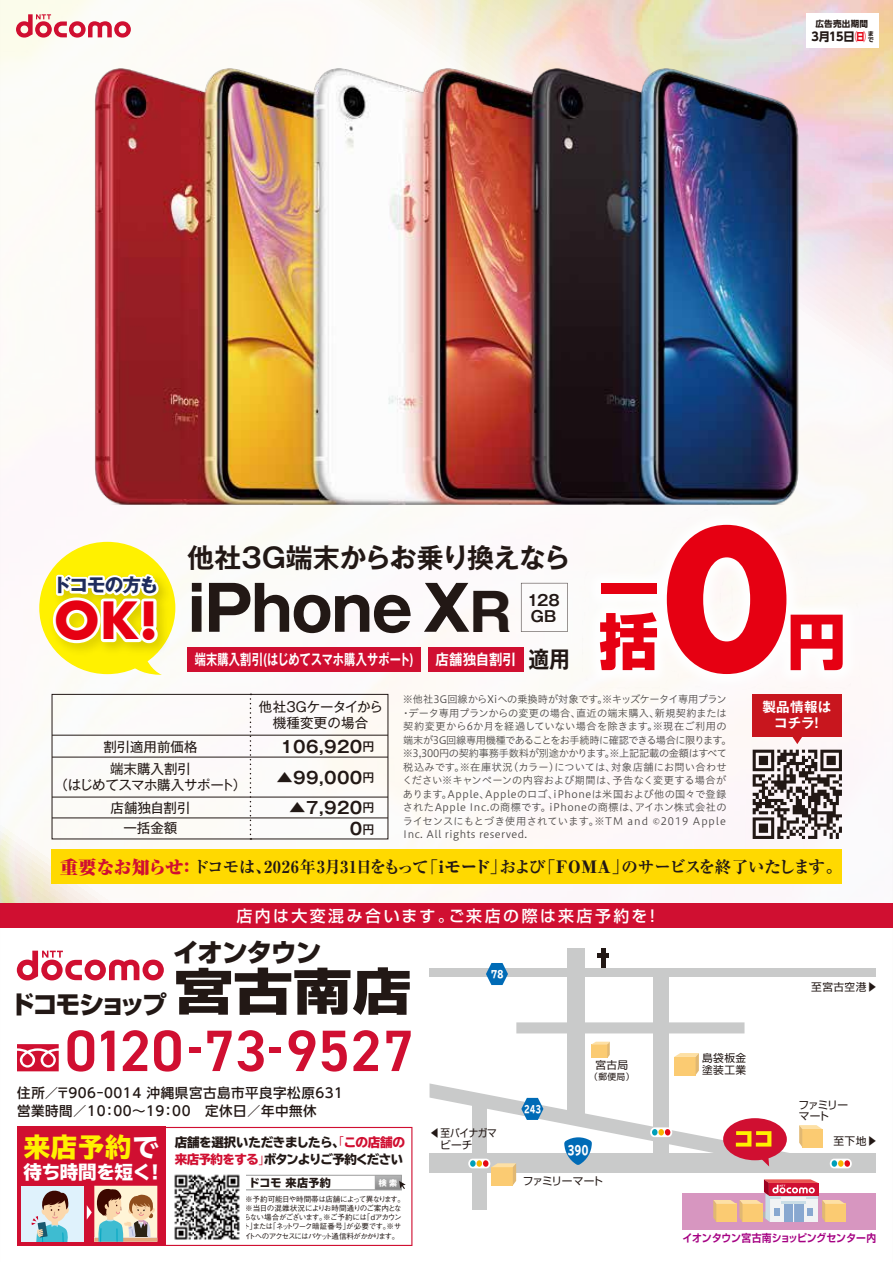
<style>
.page{position:relative;width:893px;height:1263px;background:#fff}
.page>*{position:absolute;margin:0;border:0;box-sizing:border-box;transform-origin:0 0}
.t1{font:700 187.2px "Futura";color:#e60012}
.t2{font:700 61.95px "Gothic MB101 Pro";letter-spacing:-.005em;color:#221815;scale:.95 1}
.t3{font:800 60px/52.2px "Shin Go Pr 6";color:#e60012}
.t4{font:700 49.8px "Futura";color:#e60012}
.t5{font:800 49.5px "Shin Go Pr 6 N";color:#221815;scale:1.2 1}
.t6{font:700 27px "Gothic MB101 Pro De";letter-spacing:-.025em;color:#221815}
.t7{font:800 26.4px "TBUD Go Std";letter-spacing:.03em;color:#fff100}
.t8{font:800 25.5px "Shin Go Pr 6 N";letter-spacing:-.035em;color:#221815}
.t9{font:800 25.05px "Shin Go Pr 6 N";letter-spacing:-.1em;color:#221815}
.t10{font:800 18.6px "TBUD Go Std";letter-spacing:-.02em;color:#fff}
.t11{font:700 18.6px "Gothic MB101 Pro";letter-spacing:-.07em;color:#1f2c5c}
.t12{font:900 18px "Ryumin Pro";letter-spacing:-.02em;color:#d00f31}
.t13{font:700 expanded 16.5px "Ryumin Pro";letter-spacing:-.055em;color:#221815}
.t14{font:700 16.5px/21.3px "Gothic MB101 Pro De";letter-spacing:.015em;color:#221815;text-align:right}
.t15{font:500 15.9px "Shin Go Pr 6 N";letter-spacing:.16em;color:#fff}
.t16{font:700 15px/15.9px "Gothic MB101 Pro De";color:#221815}
.t17{font:700 14.85px "Gothic MB101 Pro De";letter-spacing:.015em;color:#fff;scale:.76 1}
.t18{font:700 14.85px "Gothic MB101 Pro De";letter-spacing:.015em;color:#fff;scale:.91 1}
.t19{font:500 13.5px/18px "UD Shin Go Pro";letter-spacing:.04em;color:#221815}
.t20{font:13.5px/22px "Gothic MB101 Pro";color:#221815;text-align:center}
.t21{font:13.5px "Gothic MB101 Pro";letter-spacing:-.035em;color:#221815}
.t22{font:700 13.5px/16.5px "Gothic MB101 Pro De";letter-spacing:.025em;color:#fff;text-align:center}
.t23{font:800 12.6px/16.5px "TBUD Go Std";letter-spacing:-.05em;color:#221815}
.t24{font:800 12.6px "TBUD Go Std";color:#fff;scale:.7 1}
.t25{font:700 11.7px "UD Shin Go Pro";letter-spacing:-.03em;color:#221815;scale:.96 1}
.t26{font:800 11.1px "TBUD Go Std";letter-spacing:.015em;color:#221815}
.t27{font:10.65px/11.7px "Shin Go Pr 6 N";letter-spacing:.03em;color:#221815}
.t28{font:700 10.65px "Shin Go Pr 6 N De";color:#a50082;scale:.92 1}
.t29{font:10.65px/12.5px "Shin Go Pr 6 N";letter-spacing:-.035em;color:#221815}
.t30{font:10.65px/11.7px "Shin Go Pr 6 N";letter-spacing:-.095em;color:#221815}
.t31{font:10.65px "Shin Go Pr 6 N";letter-spacing:-.09em;color:#221815}
.t32{font:10.2px/13.5px "Hiragino UD Sans Std W3";letter-spacing:.005em;color:#4c4948}
.t33{font:800 10.05px "TBUD Go Std";color:#fff;scale:.7 1}
.t34{font:800 10.05px "TBUD Go Std";color:#fff;scale:.8 1}
.t35{font:8.7px "Shin Go Pr 6 N";color:#221815}
.t36{font:700 8.55px "UD Shin Go Pro";letter-spacing:.03em;color:#221815}
.t37{font:800 7.95px "TBUD Go Std";color:#fff}
.t38{font:500 7.65px/9.1px "Gothic BBB Pr 6 N";letter-spacing:-.1em;color:#221815;text-align:center}
.t39{font:700 6.15px/6px "UD Shin Go Pro";color:#221815}
.s1{color:#e60012}
.s2{font-size:52.2px}
.s3{font-size:22.95px;color:#221815}
.s4{font-family:"Gothic MB101 Pro";font-weight:500;font-size:12px}
.s5{font-weight:800}
.s6{font-weight:900;font-stretch:normal}
.s7{color:#fff}
.s8{font-family:"TBUD Go Std Super";font-weight:300;color:#d00f31}
.s9{color:#d00f31}
</style>
<div class="page">
<img style="left:0;top:0;width:893px;height:1246px">
<p class="t36" style="left:816px;top:17px;width:54px">広告売出期間</p>
<p class="t39" style="left:868px;top:30px;width:7px">まで</p>
<p class="t25" style="left:811px;top:27px;width:59px">3月15日<span class="s1">㈰</span></p>
<h3 class="t11" style="left:53px;top:570px;width:107px">ドコモの方も</h3>
<h3 class="t4" style="left:54px;top:584px;width:106px">OK!</h3>
<h3 class="t6" style="left:187px;top:535px;width:384px">他社3G端末からお乗り換えなら</h3>
<h2 class="t2" style="left:187px;top:557px;width:342px">iPhone X<span class="s2">R</span></h2>
<h3 class="t17" style="left:195px;top:647px;width:290px">端末購入割引(はじめてスマホ購入サポート)</h3>
<h3 class="t18" style="left:435px;top:647px;width:150px">店舗独自割引 <span class="s3">適用</span></h3>
<h3 class="t16" style="left:527px;top:590px;width:34px">128<br>GB</h3>
<h3 class="t3" style="left:599px;top:563px;width:60px">一括</h3>
<h1 class="t1" style="left:663px;top:464px;width:129px">0</h1>
<h3 class="t3" style="left:787px;top:615px;width:61px">円</h3>
<h3 class="t20" style="left:103px;top:733px;width:96px">割引適用前価格端末購入割引</h3>
<h3 class="t21" style="left:54px;top:774px;width:193px">（はじめてスマホ購入サポート）</h3>
<h3 class="t20" style="left:111px;top:795px;width:82px;line-height:20.7px">店舗独自割引一括金額</h3>
<h3 class="t20" style="left:259px;top:697px;width:125px;line-height:16.5px">他社3Ｇケータイから機種変更の場合</h3>
<h3 class="t14" style="left:281px;top:734px;width:96px">106,920<span class="s4">円</span></h3>
<h3 class="t14" style="left:277px;top:764px;width:100px">▲99,000<span class="s4">円</span></h3>
<h3 class="t14" style="left:289px;top:795px;width:87px">▲7,920<span class="s4">円<br></span>0<span class="s4">円</span></h3>
<p class="t32" style="left:401px;top:692px;width:332px">※他社3G回線からXiへの乗換時が対象です。※キッズケータイ専用プラン・データ専用プランからの変更の場合、直近の端末購入、新規契約または契約変更から6か月を経過していない場合を除きます。※現在ご利用の端末が3G回線専用機種であることをお手続時に確認できる場合に限ります。※3,300円の契約事務手数料が別途かかります。※上記記載の金額はすべて税込みです。※在庫状況（カラー）については、対象店舗にお問い合わせください※キャンペーンの内容および期間は、予告なく変更する場合があります。Apple、Appleのロゴ、iPhoneは米国および他の国々で登録されたApple Inc.の商標です。iPhoneの商標は、アイホン株式会社のライセンスにもとづき使用されています。※TM and ©2019 Apple Inc. All rights reserved.</p>
<h3 class="t22" style="left:762px;top:697px;width:71px">製品情報はコチラ！</h3>
<h3 class="t12" style="left:60px;top:853px;width:137px">重要なお知らせ：</h3>
<h3 class="t13" style="left:193px;top:854px;width:651px">ドコモは、2026年3月31日をもって「<span class="s5">iモード</span>」および「<span class="s6">FOMA</span>」のサービスを終了いたします。</h3>
<h3 class="t15" style="left:236px;top:902px;width:421px">店内は大変混み合います。ご来店の際は来店予約を!</h3>
<h3 class="t8" style="left:173px;top:932px;width:150px">イオンタウン</h3>
<h3 class="t9" style="left:10px;top:984px;width:159px">ドコモショップ</h3>
<h3 class="t5" style="left:174px;top:952px;width:200px">宮古南店</h3>
<p class="t34" style="left:491px;top:969px;width:18px">78</p>
<h3 class="t19" style="left:17px;top:1083px;width:328px">住所／〒906-0014 沖縄県宮古島市平良字松原631営業時間／10：00～19：00　定休日／年中無休</h3>
<h3 class="t7" style="left:24px;top:1132px;width:137px">来店予約<span class="s7">で</span></h3>
<h3 class="t10" style="left:24px;top:1161px;width:137px">待ち時間を短く!</h3>
<p class="t38" style="left:243px;top:1194px;width:164px">※予約可能日や時間帯は店舗によって異なります。※当日の混雑状況によりお時間通りのご案内とならない場合がございます。※ご予約には「ｄアカウント」または「ネットワーク暗証番号」が必要です。※サイトへのアクセスにはパケット通信料がかかります。</p>
<p class="t23" style="left:175px;top:1134px;width:232px">店舗を選択いただきましたら、<span class="s8">「</span><span class="s9">この店舗の来店予約をする</span><span class="s8">」</span>ボタンよりご予約ください</p>
<p class="t26" style="left:249px;top:1176px;width:84px">ドコモ 来店予約</p>
<p class="t37" style="left:379px;top:1178px;width:20px">検索</p>
<p class="t29" style="left:429px;top:1126px;width:69px">◀至パイナガマ　ビーチ</p>
<p class="t33" style="left:524px;top:1103px;width:26px">243</p>
<p class="t27" style="left:595px;top:1059px;width:34px">宮古局</p>
<p class="t35" style="left:589px;top:1070px;width:47px">（郵便局）</p>
<p class="t24" style="left:567px;top:1143px;width:32px">390</p>
<p class="t31" style="left:523px;top:1172px;width:82px">ファミリーマート</p>
<p class="t27" style="left:702px;top:1052px;width:46px">島袋板金塗装工業</p>
<p class="t27" style="left:811px;top:980px;width:68px">至宮古空港▶</p>
<p class="t30" style="left:798px;top:1098px;width:51px">ファミリーマート</p>
<p class="t27" style="left:833px;top:1135px;width:46px">至下地▶</p>
<p class="t28" style="left:682px;top:1229px;width:212px">イオンタウン宮古南ショッピングセンター内</p>
</div>
